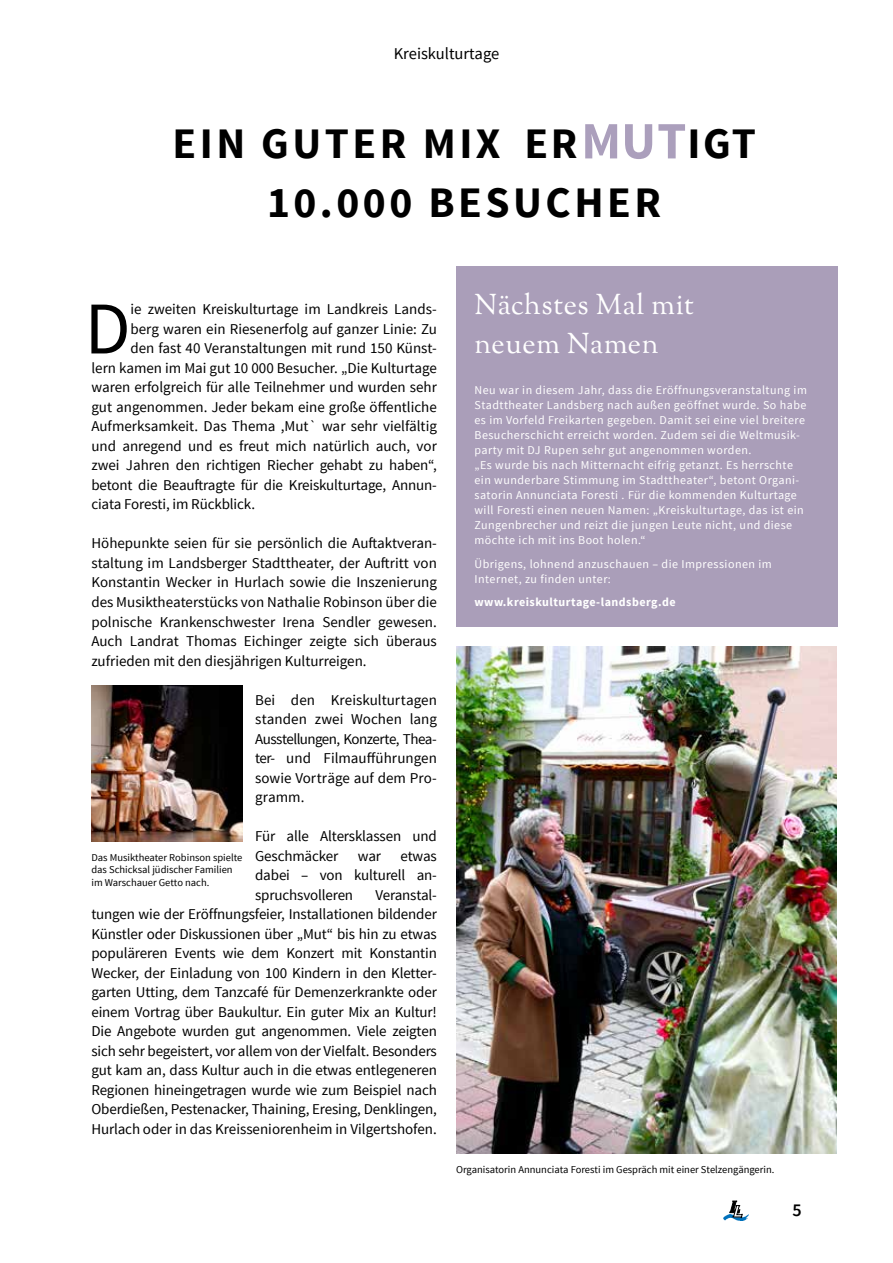
<style>
.page{position:relative;width:893px;height:1263px;background:#fff}
.page>*{position:absolute;margin:0;border:0;box-sizing:border-box;transform-origin:0 0}
.t1{font:74.4px "Source Sans Pro";color:#000}
.t2{font:700 43.5px/58.5px "Source Sans Pro";letter-spacing:.08em;color:#000;text-align:center}
.t3{font:28.5px "OFL Goudy St M";letter-spacing:.02em;color:#fff}
.t4{font:600 18px "Source Sans Pro";color:#000}
.t5{font:16.5px "Source Sans Pro";color:#000}
.t6{font:15px/19.5px "Source Sans Pro";color:#000;text-align:justify}
.t7{font:12px/15px "Source Sans Pro";letter-spacing:.04em;color:#fff}
.t8{font:700 12px "Source Sans Pro";letter-spacing:.04em;color:#fff}
.t9{font:10.5px/12.6px "Source Sans Pro";color:#000}
.s1{font-size:52.5px;color:#ab9fbc}
</style>
<div class="page">
<img style="left:723px;top:1200px;width:25px;height:20px">
<svg style="left:730px;top:1201px;width:12px;height:17px"></svg>
<div style="left:456px;top:266px;width:381px;height:360px;background:#aa9eb9"></div>
<img style="left:91px;top:685px;width:151px;height:156px">
<img style="left:456px;top:646px;width:381px;height:507px">
<p class="t5" style="left:394px;top:43px;width:107px">Kreiskulturtage</p>
<h2 class="t2" style="left:172px;top:116px;width:585px">EIN GUTER MIX ER<span class="s1">MUT</span>IGT<br>10.000 BESUCHER</h2>
<p class="t6" style="left:131px;top:300px;width:308px">ie zweiten Kreiskulturtage im Landkreis Lands-</p>
<p class="t6" style="left:131px;top:319px;width:308px">berg waren ein Riesenerfolg auf ganzer Linie: Zu</p>
<p class="t6" style="left:131px;top:339px;width:308px">den fast 40 Veranstaltungen mit rund 150 Künst-</p>
<p class="t6" style="left:91px;top:358px;width:347px">lern kamen im Mai gut 10 000 Besucher. „Die Kulturtage</p>
<p class="t6" style="left:91px;top:378px;width:347px">waren erfolgreich für alle Teilnehmer und wurden sehr</p>
<p class="t6" style="left:91px;top:397px;width:347px">gut angenommen. Jeder bekam eine große öffentliche</p>
<p class="t6" style="left:91px;top:417px;width:347px">Aufmerksamkeit. Das Thema ,Mut` war sehr vielfältig</p>
<p class="t6" style="left:91px;top:436px;width:347px">und anregend und es freut mich natürlich auch, vor</p>
<p class="t6" style="left:91px;top:456px;width:347px">zwei Jahren den richtigen Riecher gehabt zu haben“,</p>
<p class="t6" style="left:91px;top:475px;width:347px">betont die Beauftragte für die Kreiskulturtage, Annun-</p>
<p class="t6" style="left:91px;top:495px;width:165px">ciata Foresti, im Rückblick.</p>
<p class="t6" style="left:91px;top:534px;width:347px">Höhepunkte seien für sie persönlich die Auftaktveran&shy;staltung im Landsberger Stadttheater, der Auftritt von Konstantin Wecker in Hurlach sowie die Inszenierung des Musiktheaterstücks von Nathalie Robinson über die polnische Krankenschwester Irena Sendler gewesen.<br>Auch Landrat Thomas Eichinger zeigte sich überaus zufrieden mit den diesjährigen Kulturreigen.</p>
<p class="t6" style="left:255px;top:690px;width:183px">Bei den Kreiskulturtagen standen zwei Wochen lang Ausstellungen, Konzerte, Thea&shy;ter- und Filmaufführungen sowie Vorträge auf dem Pro&shy;gramm.</p>
<p class="t6" style="left:255px;top:826px;width:183px">Für alle Altersklassen und<br>Geschmäcker</p>
<h1 class="t1" style="left:85px;top:283px;width:47px">D</h1>
<p class="t6" style="left:255px;top:846px;width:183px;text-align:left;text-indent:145px">etwas dabei – von kulturell an-- spruchsvolleren</p>
<p class="t9" style="left:91px;top:851px;width:152px">Das Musiktheater Robinson spielte das Schicksal jüdischer Familien im Warschauer Getto nach.</p>
<p class="t6" style="left:358px;top:846px;width:25px">war</p>
<p class="t6" style="left:91px;top:885px;width:347px;text-indent:284px">Veranstal&shy;tungen wie der Eröffnungsfeier, Installationen bildender Künstler oder Diskussionen über „Mut“ bis hin zu etwas populäreren Events wie dem Konzert mit Konstantin Wecker, der Einladung von 100 Kindern in den Kletter&shy;garten Utting, dem Tanzcafé für Demenzerkrankte oder einem Vortrag über Baukultur. Ein guter Mix an Kultur!<br>Die Angebote wurden gut angenommen. Viele zeigten sich sehr begeistert, vor allem von der Vielfalt. Besonders gut kam an, dass Kultur auch in die etwas entlegeneren Regionen hineingetragen wurde wie zum Beispiel nach Oberdießen, Pestenacker, Thaining, Eresing, Denklingen, Hurlach oder in das Kreisseniorenheim in Vilgertshofen.</p>
<h3 class="t3" style="left:474px;top:287px;width:221px">Nächstes Mal mit</h3>
<h3 class="t3" style="left:474px;top:326px;width:186px">neuem Namen</h3>
<p class="t7" style="left:474px;top:383px;width:334px">Neu war in diesem Jahr, dass die Eröffnungsveranstaltung im Stadttheater Landsberg nach außen geöffnet wurde. So habe es im Vorfeld Freikarten gegeben. Damit sei eine viel breitere Besucherschicht erreicht worden. Zudem sei die Weltmusik&shy;party mit DJ Rupen sehr gut angenommen worden.<br>„Es wurde bis nach Mitternacht eifrig getanzt. Es herrschte ein wunderbare Stimmung im Stadttheater“, betont Organi&shy;satorin Annunciata Foresti . Für die kommenden Kulturtage will Foresti einen neuen Namen: „Kreiskulturtage, das ist ein Zungenbrecher und reizt die jungen Leute nicht, und diese möchte ich mit ins Boot holen.“</p>
<p class="t7" style="left:474px;top:556px;width:299px">Übrigens, lohnend anzuschauen – die Impressionen im<br>Internet, zu finden unter:</p>
<p class="t8" style="left:474px;top:594px;width:203px">www.kreiskulturtage-landsberg.de</p>
<p class="t9" style="left:456px;top:1163px;width:320px">Organisatorin Annunciata Foresti im Gespräch mit einer Stelzengängerin.</p>
<p class="t4" style="left:792px;top:1199px;width:11px">5</p>
</div>
